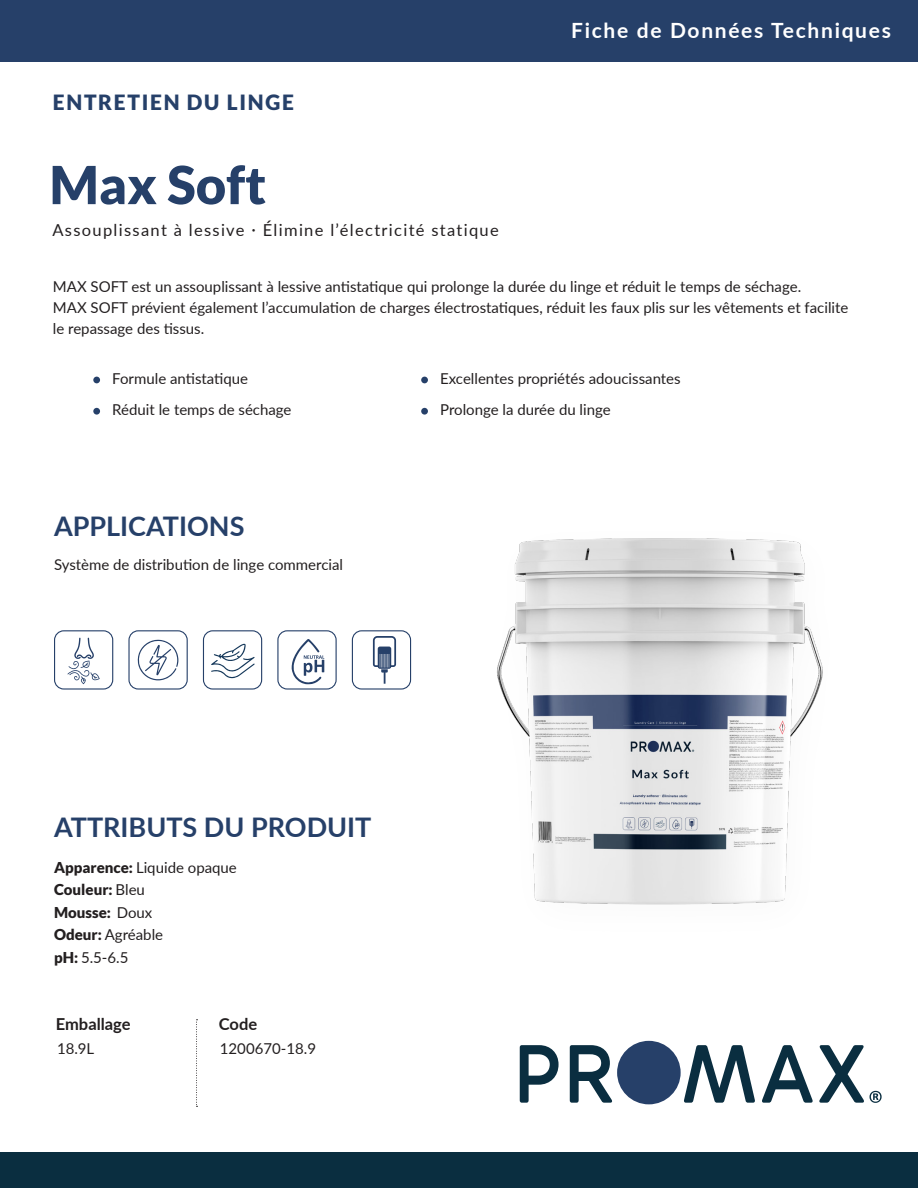
<style>
.page{position:relative;width:918px;height:1188px;background:#fff}
.page>*{position:absolute;margin:0;border:0;box-sizing:border-box;transform-origin:0 0}
.t1{font:900 52.5px "Lato";color:#264069}
.t2{font:700 27px "Lato";color:#264069}
.t3{font:700 21px "Lato";letter-spacing:.08em;color:#fff}
.t4{font:900 21px "Lato";letter-spacing:.08em;color:#264069}
.t5{font:16.5px "Lato";letter-spacing:.08em;color:#231f20}
.t6{font:700 16.5px "Lato";color:#231f20}
.t7{font:15px/21px "Lato";color:#231f20}
.t8{font:900 15px "Lato";color:#231f20}
.s1{font-weight:900}
.s2{font-weight:400}
</style>
<div class="page">
<div style="left:0;top:0;width:918px;height:61px;background:#264069"></div>
<div style="left:0;top:1153px;width:918px;height:35px;background:#0a2e40"></div>
<svg style="left:196px;top:1019px;width:2px;height:88px"></svg>
<div style="left:93px;top:377px;width:7px;height:6px;background:#264069;border-radius:50%"></div>
<div style="left:421px;top:377px;width:7px;height:6px;background:#264069;border-radius:50%"></div>
<div style="left:93px;top:408px;width:7px;height:7px;background:#264069;border-radius:50%"></div>
<div style="left:421px;top:408px;width:7px;height:7px;background:#264069;border-radius:50%"></div>
<svg style="left:520px;top:1045px;width:39px;height:58px"></svg>
<svg style="left:570px;top:1045px;width:43px;height:58px"></svg>
<svg style="left:684px;top:1045px;width:71px;height:58px"></svg>
<svg style="left:762px;top:1045px;width:51px;height:58px"></svg>
<svg style="left:819px;top:1045px;width:63px;height:58px"></svg>
<div style="left:617px;top:1041px;width:64px;height:63px;background:#264069;border-radius:50%"></div>
<img style="left:497px;top:538px;width:326px;height:367px">
<div style="left:54px;top:630px;width:59px;height:60px;border:1px solid #264069;border-radius:9px"></div>
<div style="left:128px;top:630px;width:60px;height:60px;border:1px solid #264069;border-radius:9px"></div>
<div style="left:203px;top:630px;width:59px;height:60px;border:1px solid #264069;border-radius:9px"></div>
<div style="left:277px;top:630px;width:60px;height:60px;border:1px solid #264069;border-radius:9px"></div>
<div style="left:352px;top:630px;width:59px;height:60px;border:1px solid #264069;border-radius:9px"></div>
<svg style="left:137px;top:640px;width:41px;height:40px"></svg>
<svg style="left:67px;top:638px;width:33px;height:46px"></svg>
<svg style="left:211px;top:644px;width:44px;height:34px"></svg>
<svg style="left:291px;top:639px;width:33px;height:45px"></svg>
<svg style="left:373px;top:636px;width:23px;height:48px"></svg>
<p class="t4" style="left:53px;top:90px;width:242px">ENTRETIEN DU LINGE</p>
<p class="t1" style="left:50px;top:154px;width:218px">Max Soft</p>
<p class="t5" style="left:52px;top:218px;width:448px">Assouplissant à lessive · Élimine l’électricité statique</p>
<p class="t3" style="left:571px;top:15px;width:321px">Fiche de Données Techniques</p>
<p class="t7" style="left:53px;top:275px;width:797px">MAX SOFT est un assouplissant à lessive antistatique qui prolonge la durée du linge et réduit le temps de séchage.<br>MAX SOFT prévient également l’accumulation de charges électrostatiques, réduit les faux plis sur les vêtements et facilite le repassage des tissus.</p>
<p class="t7" style="left:112px;top:367px;width:137px">Formule antistatique</p>
<p class="t7" style="left:440px;top:367px;width:242px">Excellentes propriétés adoucissantes</p>
<p class="t7" style="left:112px;top:398px;width:181px">Réduit le temps de séchage</p>
<p class="t7" style="left:440px;top:398px;width:172px">Prolonge la durée du linge</p>
<p class="t2" style="left:54px;top:506px;width:192px">APPLICATIONS</p>
<p class="t7" style="left:54px;top:553px;width:291px">Système de distribution de linge commercial</p>
<p class="t2" style="left:54px;top:807px;width:319px">ATTRIBUTS DU PRODUIT</p>
<p class="t7" style="left:54px;top:856px;width:184px"><span class="s1">Apparence:</span> Liquide opaque</p>
<p class="t8" style="left:54px;top:881px;width:92px">Couleur: <span class="s2">Bleu</span></p>
<p class="t8" style="left:54px;top:903px;width:100px">Mousse: <span class="s2">Doux</span></p>
<p class="t7" style="left:54px;top:924px;width:111px"><span class="s1">Odeur:</span> Agréable</p>
<p class="t7" style="left:54px;top:946px;width:76px"><span class="s1">pH:</span> 5.5-6.5</p>
<p class="t6" style="left:56px;top:1012px;width:76px">Emballage</p>
<p class="t6" style="left:219px;top:1012px;width:40px">Code</p>
<p class="t7" style="left:57px;top:1038px;width:39px">18.9L</p>
<p class="t7" style="left:220px;top:1038px;width:98px">1200670-18.9</p>
</div>
